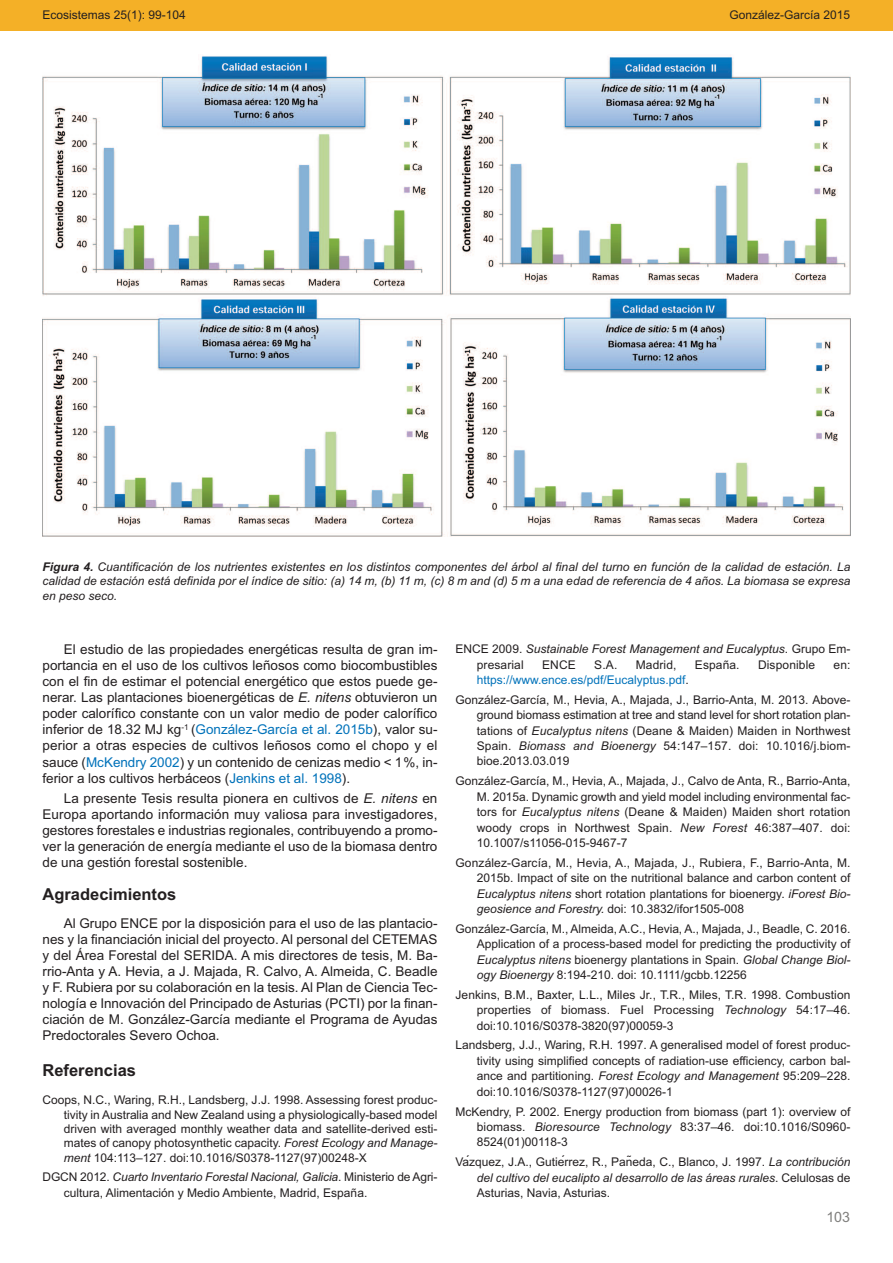
<style>
.page{position:relative;width:893px;height:1263px;background:#fff}
.page>*{position:absolute;margin:0;border:0;box-sizing:border-box;transform-origin:0 0}
.t1{font:700 16.5px "Arial";color:#231f20}
.t2{font:14.25px "Arial";color:#7f7e7c}
.t3{font:13.5px/16px "Arial";color:#231f20;text-align:justify}
.t4{font:12px/15.5px "Arial";color:#231f20;text-align:justify}
.t5{font:italic 12px/14.4px "Arial";color:#231f20}
.s1{font-weight:700}
.s2{font-style:italic}
.s3{color:#0072ba}
.s4{font-style:normal}
</style>
<div class="page">
<div style="left:0;top:0;width:893px;height:30px;background:#f4b027"></div>
<img style="left:43px;top:56px;width:808px;height:481px">
<p class="t4" style="left:43px;top:7px;width:145px">Ecosistemas 25(1): 99-104</p>
<p class="t4" style="left:729px;top:7px;width:122px">González-García 2015</p>
<p class="t5" style="left:43px;top:560px;width:809px;text-align:justify"><span class="s1">Figura 4.</span> Cuantificación de los nutrientes existentes en los distintos componentes del árbol al final del turno en función de la calidad de estación. La calidad de estación está definida por el índice de sitio: (a) 14 m, (b) 11 m, (c) 8 m and (d) 5 m a una edad de referencia de 4 años. La biomasa se expresa en peso seco.</p>
<p class="t3" style="left:43px;top:641px;width:396px;text-indent:21px">El estudio de las propiedades energéticas resulta de gran im&shy;portancia en el uso de los cultivos leñosos como biocombustibles con el fin de estimar el potencial energético que estos puede ge&shy;nerar. Las plantaciones bioenergéticas de <span class="s2">E. nitens</span> obtuvieron un poder calorífico constante con un valor medio de poder calorífico inferior de 18.32 MJ kg<sup>-1</sup> (<span class="s3">González-García et al. 2015b</span>), valor su&shy;perior a otras especies de cultivos leñosos como el chopo y el sauce (<span class="s3">McKendry 2002</span>) y un contenido de cenizas medio &lt; 1%, in&shy;ferior a los cultivos herbáceos (<span class="s3">Jenkins et al. 1998</span>).</p>
<p class="t3" style="left:43px;top:790px;width:396px;text-indent:21px">La presente Tesis resulta pionera en cultivos de <span class="s2">E. nitens</span> en Europa aportando información muy valiosa para investigadores, gestores forestales e industrias regionales, contribuyendo a promo&shy;ver la generación de energía mediante el uso de la biomasa dentro de una gestión forestal sostenible.</p>
<h1 class="t1" style="left:43px;top:885px;width:135px">Agradecimientos</h1>
<p class="t3" style="left:43px;top:915px;width:397px;text-indent:21px">Al Grupo ENCE por la disposición para el uso de las plantacio&shy;nes y la financiación inicial del proyecto. Al personal del CETEMAS y del Área Forestal del SERIDA. A mis directores de tesis, M. Ba&shy;rrio-Anta y A. Hevia, a J. Majada, R. Calvo, A. Almeida, C. Beadle y F. Rubiera por su colaboración en la tesis. Al Plan de Ciencia Tec&shy;nología e Innovación del Principado de Asturias (PCTI) por la finan&shy;ciación de M. González-García mediante el Programa de Ayudas Predoctorales Severo Ochoa.</p>
<h1 class="t1" style="left:43px;top:1061px;width:95px">Referencias</h1>
<p class="t4" style="left:64px;top:1093px;width:375px;line-height:14.4px;text-indent:-21px">Coops, N.C., Waring, R.H., Landsberg, J.J. 1998. Assessing forest produc&shy;tivity in Australia and New Zealand using a physiologically-based model driven with averaged monthly weather data and satellite-derived esti&shy;mates of canopy photosynthetic capacity. <span class="s2">Forest Ecology and Manage&shy;ment</span> 104:113–127. doi:10.1016/S0378-1127(97)00248-X</p>
<p class="t4" style="left:64px;top:1169px;width:375px;text-indent:-21px">DGCN 2012. <span class="s2">Cuarto Inventario Forestal Nacional, Galicia</span>. Ministerio de Agri&shy;cultura, Alimentación y Medio Ambiente, Madrid, España.</p>
<p class="t5" style="left:477px;top:641px;width:375px;line-height:15.5px;text-indent:-21px"><span class="s4">ENCE 2009.</span> Sustainable Forest Management and Eucalyptus<span class="s4">. Grupo Em&shy;presarial</span></p>
<p class="t4" style="left:542px;top:657px;width:35px">ENCE</p>
<p class="t4" style="left:594px;top:657px;width:25px">S.A.</p>
<p class="t4" style="left:636px;top:657px;width:42px">Madrid,</p>
<p class="t4" style="left:695px;top:657px;width:46px">España.</p>
<p class="t4" style="left:758px;top:657px;width:59px">Disponible</p>
<p class="t4" style="left:834px;top:657px;width:18px">en:</p>
<p class="t4" style="left:455px;top:670px;width:396px;line-height:19.6px;text-indent:21px"><span class="s3">https://www.ence.es/pdf/Eucalyptus.pdf</span>.<br>González-García, M., Hevia, A., Majada, J., Barrio-Anta, M. 2013. Above-</p>
<p class="t4" style="left:477px;top:707px;width:375px">ground biomass estimation at tree and stand level for short rotation plan&shy;tations of <span class="s2">Eucalyptus nitens</span> (Deane &amp; Maiden) Maiden in Northwest Spain. <span class="s2">Biomass and Bioenergy</span> 54:147–157. doi: 10.1016/j.biom&shy;bioe.2013.03.019</p>
<p class="t4" style="left:477px;top:773px;width:375px;text-indent:-21px">González-García, M., Hevia, A., Majada, J., Calvo de Anta, R., Barrio-Anta, M. 2015a. Dynamic growth and yield model including environmental fac&shy;tors for <span class="s2">Eucalyptus nitens</span> (Deane &amp; Maiden) Maiden short rotation woody crops in Northwest Spain. <span class="s2">New Forest</span> 46:387–407. doi:<br>10.1007/s11056-015-9467-7</p>
<p class="t4" style="left:477px;top:855px;width:375px;text-indent:-21px">González-García, M., Hevia, A., Majada, J., Rubiera, F., Barrio-Anta, M.<br>2015b. Impact of site on the nutritional balance and carbon content of <span class="s2">Eucalyptus nitens</span> short rotation plantations for bioenergy. <span class="s2">iForest Bio&shy;geosience and Forestry.</span> doi: 10.3832/ifor1505-008</p>
<p class="t4" style="left:477px;top:921px;width:375px;text-indent:-21px">González-García, M., Almeida, A.C., Hevia, A., Majada, J., Beadle, C. 2016.<br>Application of a process-based model for predicting the productivity of <span class="s2">Eucalyptus nitens</span> bioenergy plantations in Spain. <span class="s2">Global Change Biol&shy;ogy Bioenergy</span> 8:194-210. doi: 10.1111/gcbb.12256</p>
<p class="t4" style="left:477px;top:987px;width:375px;text-indent:-21px">Jenkins, B.M., Baxter, L.L., Miles Jr., T.R., Miles, T.R. 1998. Combustion properties of biomass. Fuel Processing <span class="s2">Technology</span> 54:17–46. doi:10.1016/S0378-3820(97)00059-3</p>
<p class="t4" style="left:477px;top:1037px;width:375px;text-indent:-21px">Landsberg, J.J., Waring, R.H. 1997. A generalised model of forest produc&shy;tivity using simplified concepts of radiation-use efficiency, carbon bal&shy;ance and partitioning. <span class="s2">Forest Ecology and Management</span> 95:209–228. doi:10.1016/S0378-1127(97)00026-1</p>
<p class="t4" style="left:477px;top:1103px;width:375px;text-indent:-21px">McKendry, P. 2002. Energy production from biomass (part 1): overview of biomass. <span class="s2">Bioresource Technology</span> 83:37–46. doi:10.1016/S0960- 8524(01)00118-3</p>
<p class="t4" style="left:477px;top:1154px;width:375px;text-indent:-21px">Vázquez, J.A., Gutiérrez, R., Pañeda, C., Blanco, J. 1997. <span class="s2">La contribución del cultivo del eucalipto al desarrollo de las áreas rurales</span>. Celulosas de Asturias, Navia, Asturias.</p>
<p class="t2" style="left:826px;top:1209px;width:25px">103</p>
</div>
